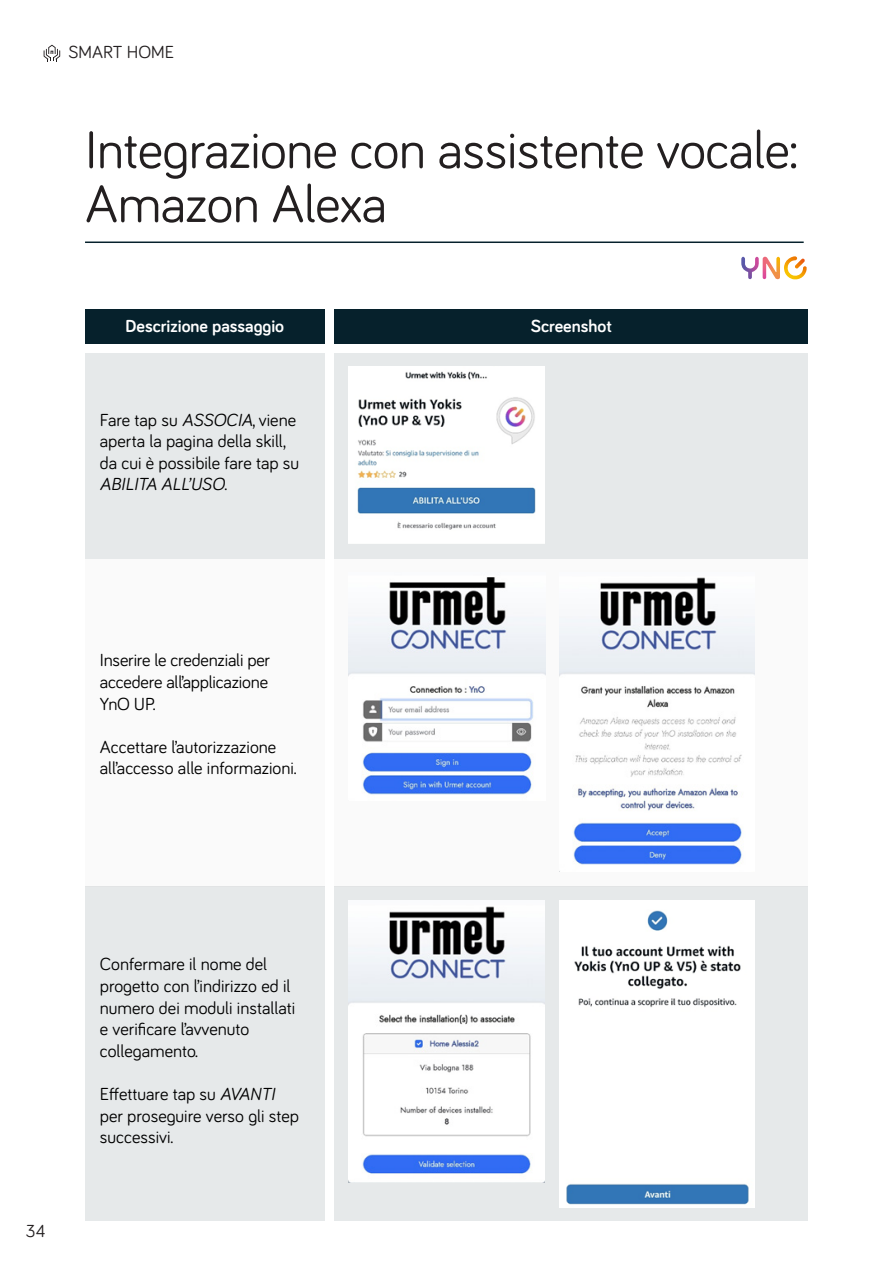
<style>
.page{position:relative;width:893px;height:1263px;background:#fff}
.page>*{position:absolute;margin:0;border:0;box-sizing:border-box;transform-origin:0 0}
.body{font:54px "Bariol";letter-spacing:-.01em;color:#231f20}
.t1{font:18px/21.6px "Bariol";color:#000}
.t2{font:700 18px "Bariol";color:#fff}
.t3{font:18px "Bariol";color:#231f20}
.s1{font-style:italic}
</style>
<div class="page">
<svg style="left:44px;top:45px;width:16px;height:16px"></svg>
<div style="left:85px;top:310px;width:240px;height:34px;background:#06212c"></div>
<div style="left:335px;top:310px;width:473px;height:34px;background:#06212c"></div>
<div style="left:85px;top:354px;width:240px;height:205px;background:#e6e9ea"></div>
<div style="left:85px;top:559px;width:240px;height:328px;background:#fafafa"></div>
<div style="left:85px;top:887px;width:240px;height:334px;background:#e6e9ea"></div>
<div style="left:335px;top:354px;width:473px;height:205px;background:#e6e9ea"></div>
<div style="left:335px;top:559px;width:473px;height:328px;background:#fafafa"></div>
<div style="left:335px;top:887px;width:473px;height:334px;background:#e6e9ea"></div>
<img style="left:348px;top:367px;width:196px;height:176px">
<img style="left:348px;top:577px;width:197px;height:218px">
<img style="left:559px;top:577px;width:196px;height:288px">
<img style="left:348px;top:900px;width:196px;height:282px">
<img style="left:559px;top:900px;width:196px;height:307px">
<img style="left:763px;top:257px;width:17px;height:22px">
<img style="left:784px;top:256px;width:23px;height:23px">
<img style="left:741px;top:256px;width:18px;height:23px">
<svg style="left:795px;top:259px;width:10px;height:10px"></svg>
<hr style="left:85px;top:241px;width:719px;height:2px;background:#06212c">
<p class="t3" style="left:68px;top:39px;width:107px">SMART HOME</p>
<p class="body" style="left:85px;top:113px;width:714px">Integrazione con assistente vocale:</p>
<p class="body" style="left:85px;top:167px;width:303px">Amazon Alexa</p>
<p class="t2" style="left:126px;top:314px;width:160px">Descrizione passaggio</p>
<p class="t2" style="left:531px;top:314px;width:83px">Screenshot</p>
<p class="t1" style="left:100px;top:408px;width:201px">Fare tap su <span class="s1">ASSOCIA</span>, viene aperta la pagina della skill, da cui è possibile fare tap su<br><span class="s1">ABILITA ALL’USO</span>.</p>
<p class="t1" style="left:100px;top:649px;width:172px;text-align:justify">Inserire le credenziali per accedere all’applicazione YnO UP.</p>
<p class="t1" style="left:100px;top:735px;width:198px">Accettare l’autorizzazione all’accesso alle informazioni.</p>
<p class="t3" style="left:26px;top:1219px;width:21px">34</p>
<p class="t1" style="left:100px;top:953px;width:197px">Confermare il nome del progetto con l’indirizzo ed il numero dei moduli installati e verificare l’avvenuto collegamento.</p>
<p class="t1" style="left:100px;top:1082px;width:201px">Effettuare tap su <span class="s1">AVANTI </span>per proseguire verso gli step successivi.</p>
</div>
